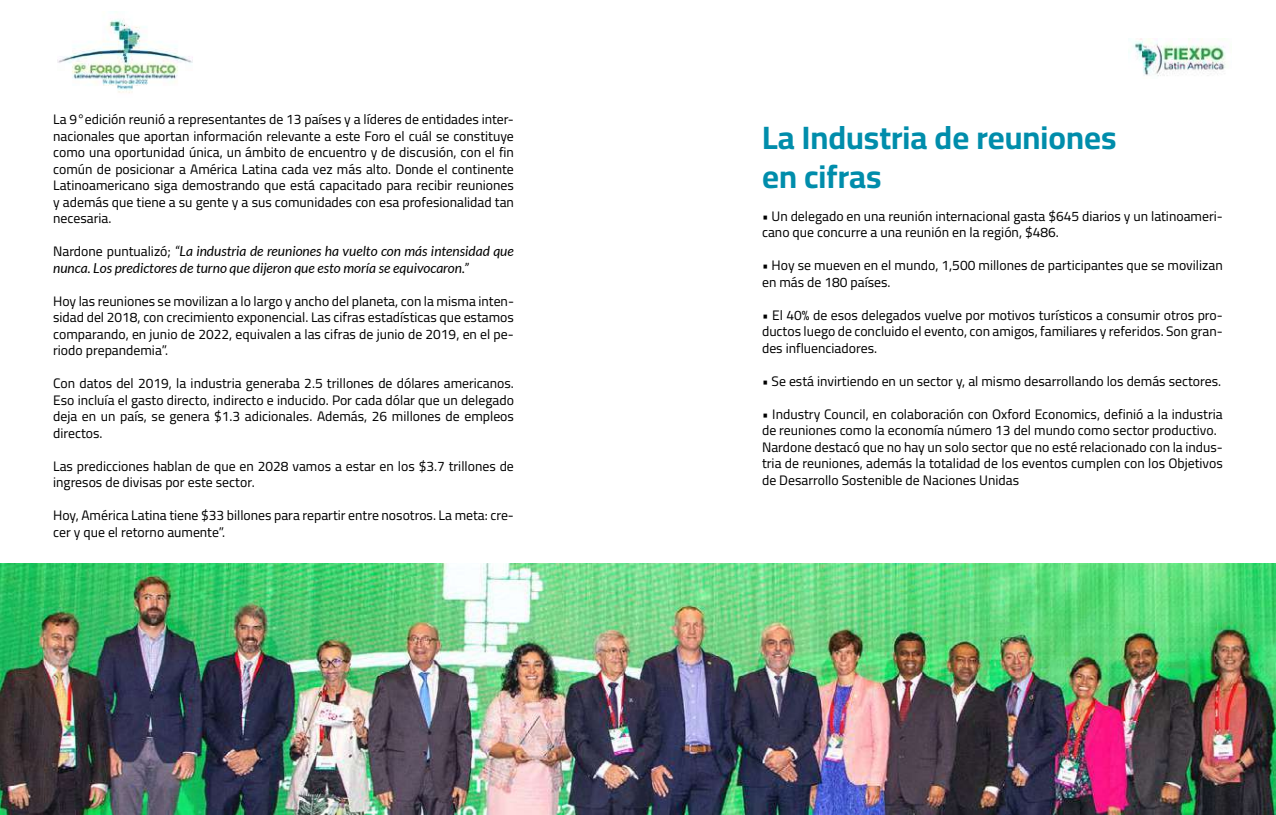
<style>
.page{position:relative;width:1276px;height:815px;background:#fff}
.page>*{position:absolute;margin:0;border:0;box-sizing:border-box;transform-origin:0 0}
.t1{font:700 32.5px/39px "Cairo";color:#008dab}
.t2{font:13.75px/16.5px "Cairo";color:#000}
.t3{font:italic 13.75px/16.5px "Lato";color:#000}
.s1{font-family:"Cairo";font-style:normal}
</style>
<div class="page">
<img style="left:1128px;top:39px;width:98px;height:37px">
<img style="left:57px;top:19px;width:136px;height:74px">
<img style="left:0;top:563px;width:1276px;height:252px">
<p class="t2" style="left:53px;top:111px;width:462px;text-align:justify">La 9°edición reunió a representantes de 13 países y a líderes de entidades inter&shy;nacionales que aportan información relevante a este Foro el cuál se constituye como una oportunidad única, un ámbito de encuentro y de discusión, con el fin común de posicionar a América Latina cada vez más alto. Donde el continente Latinoamericano siga demostrando que está capacitado para recibir reuniones y además que tiene a su gente y a sus comunidades con esa profesionalidad tan necesaria.</p>
<p class="t3" style="left:53px;top:243px;width:462px"><span class="s1">Nardone puntualizó;</span> “La industria de reuniones ha vuelto con más intensidad que nunca. Los predictores de turno que dijeron que esto moría se equivocaron.”</p>
<p class="t2" style="left:53px;top:293px;width:462px;text-align:justify">Hoy las reuniones se movilizan a lo largo y ancho del planeta, con la misma inten&shy;sidad del 2018, con crecimiento exponencial. Las cifras estadísticas que estamos comparando, en junio de 2022, equivalen a las cifras de junio de 2019, en el pe&shy;riodo prepandemia”.</p>
<p class="t2" style="left:53px;top:375px;width:462px;text-align:justify">Con datos del 2019, la industria generaba 2.5 trillones de dólares americanos.<br>Eso incluía el gasto directo, indirecto e inducido. Por cada dólar que un delegado deja en un país, se genera $1.3 adicionales. Además, 26 millones de empleos directos.</p>
<p class="t2" style="left:53px;top:458px;width:462px">Las predicciones hablan de que en 2028 vamos a estar en los $3.7 trillones de ingresos de divisas por este sector.</p>
<p class="t2" style="left:53px;top:507px;width:462px">Hoy, América Latina tiene $33 billones para repartir entre nosotros. La meta: cre&shy;cer y que el retorno aumente”.</p>
<h1 class="t1" style="left:762px;top:119px;width:356px">La Industria de reuniones en cifras</h1>
<p class="t2" style="left:762px;top:208px;width:462px">• Un delegado en una reunión internacional gasta $645 diarios y un latinoameri&shy;cano que concurre a una reunión en la región, $486.</p>
<p class="t2" style="left:762px;top:257px;width:462px">• Hoy se mueven en el mundo, 1,500 millones de participantes que se movilizan en más de 180 países.</p>
<p class="t2" style="left:762px;top:307px;width:462px;text-align:justify">• El 40% de esos delegados vuelve por motivos turísticos a consumir otros pro&shy;ductos luego de concluido el evento, con amigos, familiares y referidos. Son gran&shy;des influenciadores.</p>
<p class="t2" style="left:762px;top:373px;width:460px">• Se está invirtiendo en un sector y, al mismo desarrollando los demás sectores.</p>
<p class="t2" style="left:762px;top:406px;width:462px">• Industry Council, en colaboración con Oxford Economics, definió a la industria de reuniones como la economía número 13 del mundo como sector productivo.<br>Nardone destacó que no hay un solo sector que no esté relacionado con la indus&shy;tria de reuniones, además la totalidad de los eventos cumplen con los Objetivos de Desarrollo Sostenible de Naciones Unidas</p>
</div>
